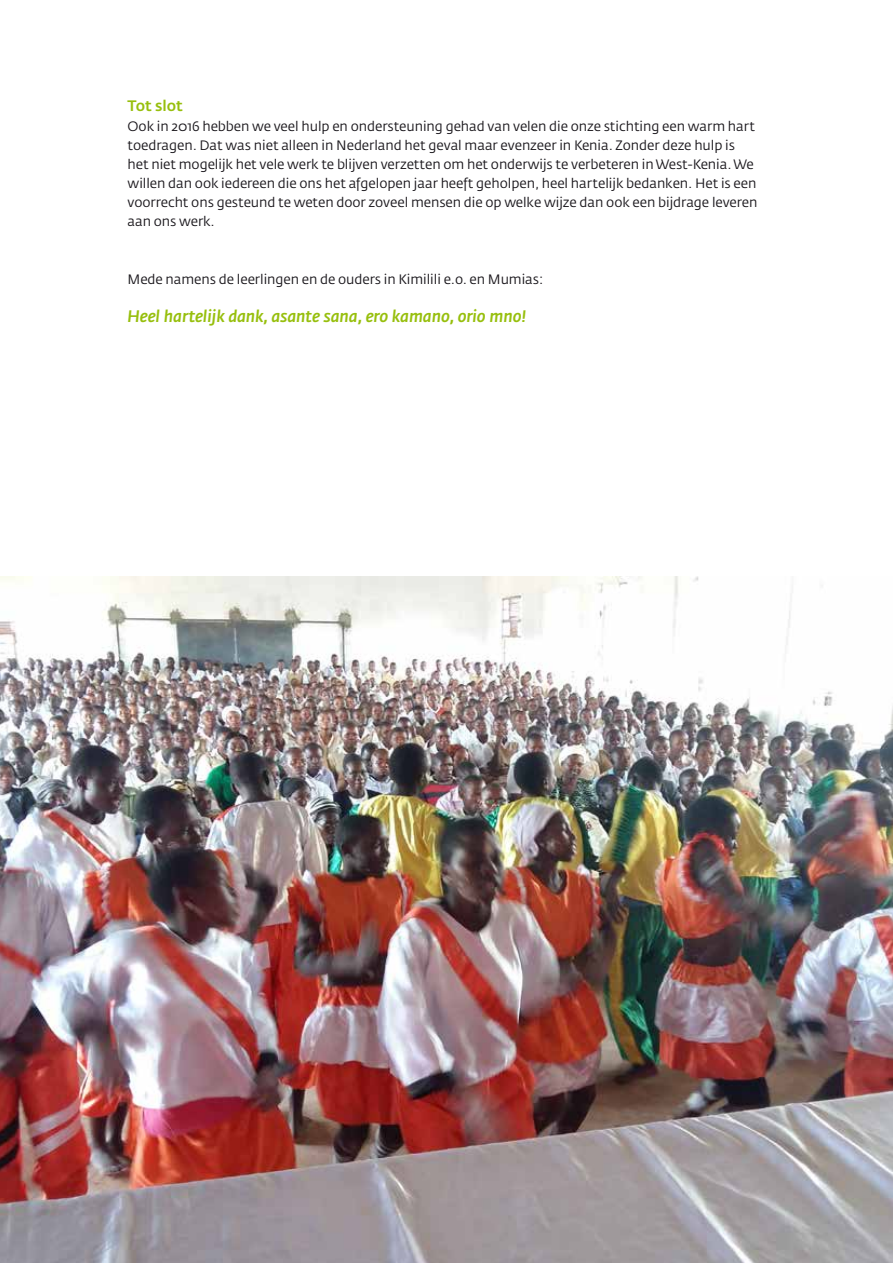
<style>
.page{position:relative;width:893px;height:1263px;background:#fff}
.page>*{position:absolute;margin:0;border:0;box-sizing:border-box;transform-origin:0 0}
.t1{font:italic 500 16.5px "Fedra Sans Std";letter-spacing:-.005em;color:#97bf0d}
.t2{font:500 15px "Fedra Sans Std";letter-spacing:-.005em;color:#97bf0d}
.t3{font:13.5px/19.2px "Fedra Sans Std";letter-spacing:-.005em;color:#1a171c}
</style>
<div class="page">
<img style="left:0;top:576px;width:893px;height:687px">
<p class="t2" style="left:128px;top:97px;width:57px">Tot slot</p>
<p class="t3" style="left:128px;top:116px;width:631px">Ook in 2016 hebben we veel hulp en ondersteuning gehad van velen die onze stichting een warm hart toedragen. Dat was niet alleen in Nederland het geval maar evenzeer in Kenia. Zonder deze hulp is het niet mogelijk het vele werk te blijven verzetten om het onderwijs te verbeteren in West-Kenia. We willen dan ook iedereen die ons het afgelopen jaar heeft geholpen, heel hartelijk bedanken. Het is een voorrecht ons gesteund te weten door zoveel mensen die op welke wijze dan ook een bijdrage leveren aan ons werk.</p>
<p class="t3" style="left:128px;top:269px;width:417px">Mede namens de leerlingen en de ouders in Kimilili e.o. en Mumias:</p>
<p class="t1" style="left:128px;top:306px;width:400px">Heel hartelijk dank, asante sana, ero kamano, orio mno!</p>
</div>
